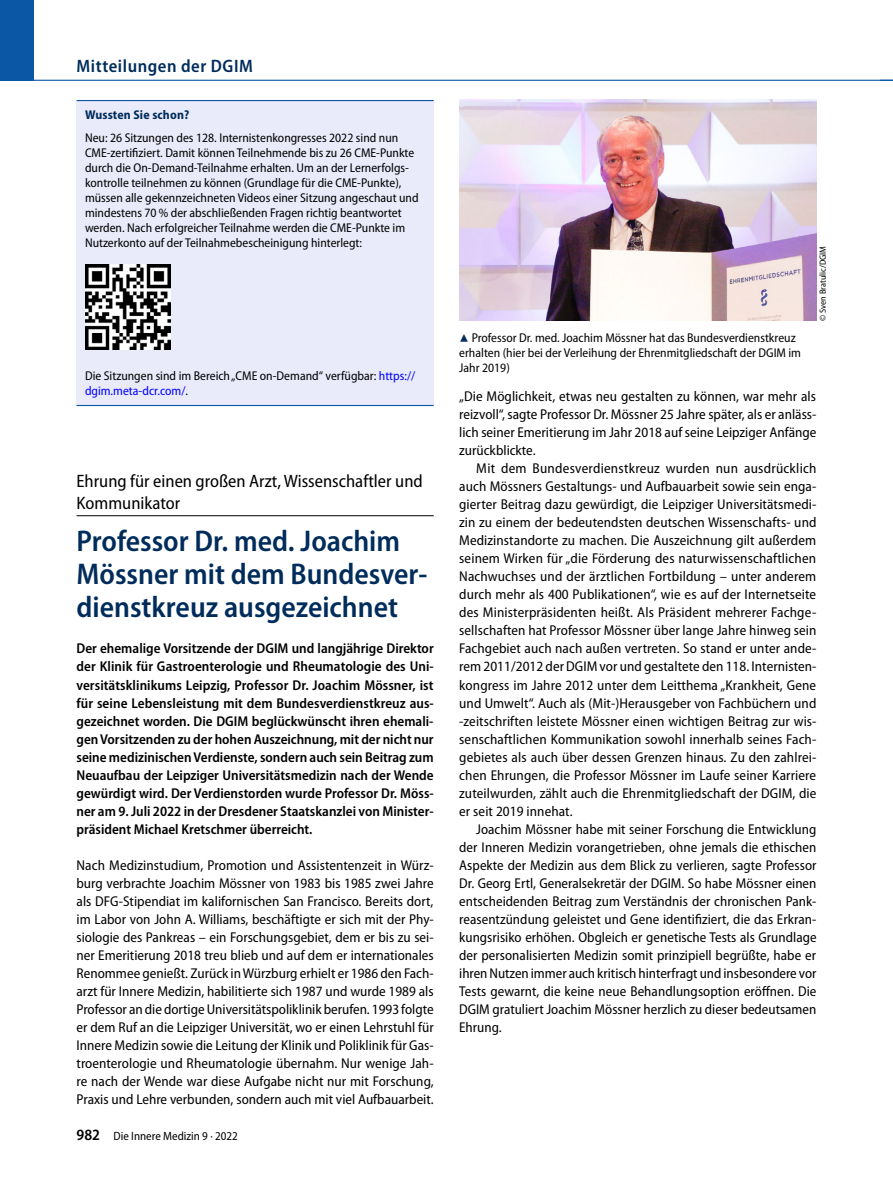
<style>
.page{position:relative;width:893px;height:1187px;background:#fff}
.page>*{position:absolute;margin:0;border:0;box-sizing:border-box;transform-origin:0 0}
.t1{font:600 semi-condensed 30px/33px "Myriad Pro";color:#002c5b}
.t2{font:semi-condensed 18px/21.8px "Myriad Pro";color:#000}
.t3{font:600 semi-condensed 18px "Myriad Pro";letter-spacing:.03em;color:#002c5b}
.t4{font:semi-condensed 14.25px/18px "Myriad Pro";color:#000;text-align:justify}
.t5{font:600 semi-condensed 14.25px/18px "Myriad Pro";color:#000;text-align:justify}
.t6{font:semi-condensed 12.75px/15px "Myriad Pro";color:#000}
.t7{font:700 semi-condensed 12.75px "Myriad Pro";letter-spacing:.01em;color:#002c5b}
.t8{font:semi-condensed 12px "Myriad Pro";color:#000}
.t9{font:semi-condensed 9px "Myriad Pro";color:#000}
.s1{color:#00f}
.s2{font-weight:600;font-size:15.75px}
.s3{font-family:"Blik Buttons";font-stretch:normal;color:#002c5b}
</style>
<div class="page">
<div style="left:0;top:0;width:34px;height:81px;background:#0b56a5"></div>
<hr style="left:0;top:80px;width:893px;height:1px;background:#0b56a5">
<hr style="left:77px;top:515px;width:357px;height:1px;background:#000">
<div style="left:77px;top:100px;width:357px;height:305px;background:#e9ebfa"></div>
<hr style="left:77px;top:100px;width:357px;height:1px;background:#0b56a5">
<hr style="left:77px;top:405px;width:357px;height:1px;background:#0b56a5">
<img style="left:85px;top:265px;width:85px;height:85px">
<img style="left:459px;top:100px;width:357px;height:220px">
<p class="t3" style="left:77px;top:56px;width:178px">Mitteilungen der DGIM</p>
<p class="t7" style="left:85px;top:107px;width:106px">Wussten Sie schon?</p>
<p class="t6" style="left:85px;top:131px;width:335px">Neu: 26 Sitzungen des 128. Internistenkongresses 2022 sind nun CME-zertifiziert. Damit können Teilnehmende bis zu 26 CME-Punkte durch die On-Demand-Teilnahme erhalten. Um an der Lernerfolgs&shy;kontrolle teilnehmen zu können (Grundlage für die CME-Punkte), müssen alle gekennzeichneten Videos einer Sitzung angeschaut und mindestens 70 % der abschließenden Fragen richtig beantwortet werden. Nach erfolgreicher Teilnahme werden die CME-Punkte im Nutzerkonto auf der Teilnahmebescheinigung hinterlegt:</p>
<p class="t6" style="left:85px;top:368px;width:332px">Die Sitzungen sind im Bereich „CME on-Demand“ verfügbar: <span class="s1">https:// dgim.meta-dcr.com/</span>.</p>
<p class="t2" style="left:77px;top:471px;width:348px">Ehrung für einen großen Arzt, Wissenschaftler und<br>Kommunikator</p>
<h1 class="t1" style="left:77px;top:524px;width:352px">Professor Dr. med. Joachim<br>Mössner mit dem Bundesver&shy;dienstkreuz ausgezeichnet</h1>
<p class="t5" style="left:77px;top:640px;width:359px">Der ehemalige Vorsitzende der DGIM und langjährige Direktor der Klinik für Gastroenterologie und Rheumatologie des Uni&shy;versitätsklinikums Leipzig, Professor Dr. Joachim Mössner, ist für seine Lebensleistung mit dem Bundesverdienstkreuz aus&shy;gezeichnet worden. Die DGIM beglückwünscht ihren ehemali&shy;gen Vorsitzenden zu der hohen Auszeichnung, mit der nicht nur seine medizinischen Verdienste, sondern auch sein Beitrag zum Neuaufbau der Leipziger Universitätsmedizin nach der Wende gewürdigt wird. Der Verdienstorden wurde Professor Dr. Möss&shy;ner am 9. Juli 2022 in der Dresdener Staatskanzlei von Minister&shy;präsident Michael Kretschmer überreicht.</p>
<p class="t4" style="left:77px;top:856px;width:359px">Nach Medizinstudium, Promotion und Assistentenzeit in Würz&shy;burg verbrachte Joachim Mössner von 1983 bis 1985 zwei Jahre als DFG-Stipendiat im kalifornischen San Francisco. Bereits dort, im Labor von John A. Williams, beschäftigte er sich mit der Phy&shy;siologie des Pankreas – ein Forschungsgebiet, dem er bis zu sei&shy;ner Emeritierung 2018 treu blieb und auf dem er internationales Renommee genießt. Zurück in Würzburg erhielt er 1986 den Fach&shy;arzt für Innere Medizin, habilitierte sich 1987 und wurde 1989 als Professor an die dortige Universitätspoliklinik berufen. 1993 folgte er dem Ruf an die Leipziger Universität, wo er einen Lehrstuhl für Innere Medizin sowie die Leitung der Klinik und Poliklinik für Gas&shy;troenterologie und Rheumatologie übernahm. Nur wenige Jah&shy;re nach der Wende war diese Aufgabe nicht nur mit Forschung, Praxis und Lehre verbunden, sondern auch mit viel Aufbauarbeit.</p>
<p class="t8" style="left:77px;top:1129px;width:163px"><span class="s2">982</span> Die Innere Medizin 9 · 2022</p>
<p class="t6" style="left:459px;top:330px;width:343px"><span class="s3">8</span> Professor Dr. med. Joachim Mössner hat das Bundesverdienstkreuz erhalten (hier bei der Verleihung der Ehrenmitgliedschaft der DGIM im<br>Jahr 2019)</p>
<p class="t9" style="left:818px;top:320px;width:76px;rotate:-90deg">© Sven Bratulic/DGIM</p>
<p class="t4" style="left:459px;top:388px;width:359px">„Die Möglichkeit, etwas neu gestalten zu können, war mehr als reizvoll“, sagte Professor Dr. Mössner 25 Jahre später, als er anläss&shy;lich seiner Emeritierung im Jahr 2018 auf seine Leipziger Anfänge zurückblickte.</p>
<p class="t4" style="left:459px;top:460px;width:359px;text-indent:17px">Mit dem Bundesverdienstkreuz wurden nun ausdrücklich auch Mössners Gestaltungs- und Aufbauarbeit sowie sein enga&shy;gierter Beitrag dazu gewürdigt, die Leipziger Universitätsmedi&shy;zin zu einem der bedeutendsten deutschen Wissenschafts- und Medizinstandorte zu machen. Die Auszeichnung gilt außerdem seinem Wirken für „die Förderung des naturwissenschaftlichen Nachwuchses und der ärztlichen Fortbildung – unter anderem durch mehr als 400 Publikationen“, wie es auf der Internetseite des Ministerpräsidenten heißt. Als Präsident mehrerer Fachge&shy;sellschaften hat Professor Mössner über lange Jahre hinweg sein Fachgebiet auch nach außen vertreten. So stand er unter ande&shy;rem 2011/2012 der DGIM vor und gestaltete den 118. Internisten&shy;kongress im Jahre 2012 unter dem Leitthema „Krankheit, Gene und Umwelt“. Auch als (Mit-)Herausgeber von Fachbüchern und -zeitschriften leistete Mössner einen wichtigen Beitrag zur wis&shy;senschaftlichen Kommunikation sowohl innerhalb seines Fach&shy;gebietes als auch über dessen Grenzen hinaus. Zu den zahlrei&shy;chen Ehrungen, die Professor Mössner im Laufe seiner Karriere zuteilwurden, zählt auch die Ehrenmitgliedschaft der DGIM, die er seit 2019 innehat.</p>
<p class="t4" style="left:459px;top:820px;width:359px;text-indent:17px">Joachim Mössner habe mit seiner Forschung die Entwicklung der Inneren Medizin vorangetrieben, ohne jemals die ethischen Aspekte der Medizin aus dem Blick zu verlieren, sagte Professor Dr. Georg Ertl, Generalsekretär der DGIM. So habe Mössner einen entscheidenden Beitrag zum Verständnis der chronischen Pank&shy;reasentzündung geleistet und Gene identifiziert, die das Erkran&shy;kungsrisiko erhöhen. Obgleich er genetische Tests als Grundlage der personalisierten Medizin somit prinzipiell begrüßte, habe er ihren Nutzen immer auch kritisch hinterfragt und insbesondere vor Tests gewarnt, die keine neue Behandlungsoption eröffnen. Die DGIM gratuliert Joachim Mössner herzlich zu dieser bedeutsamen Ehrung.</p>
</div>
